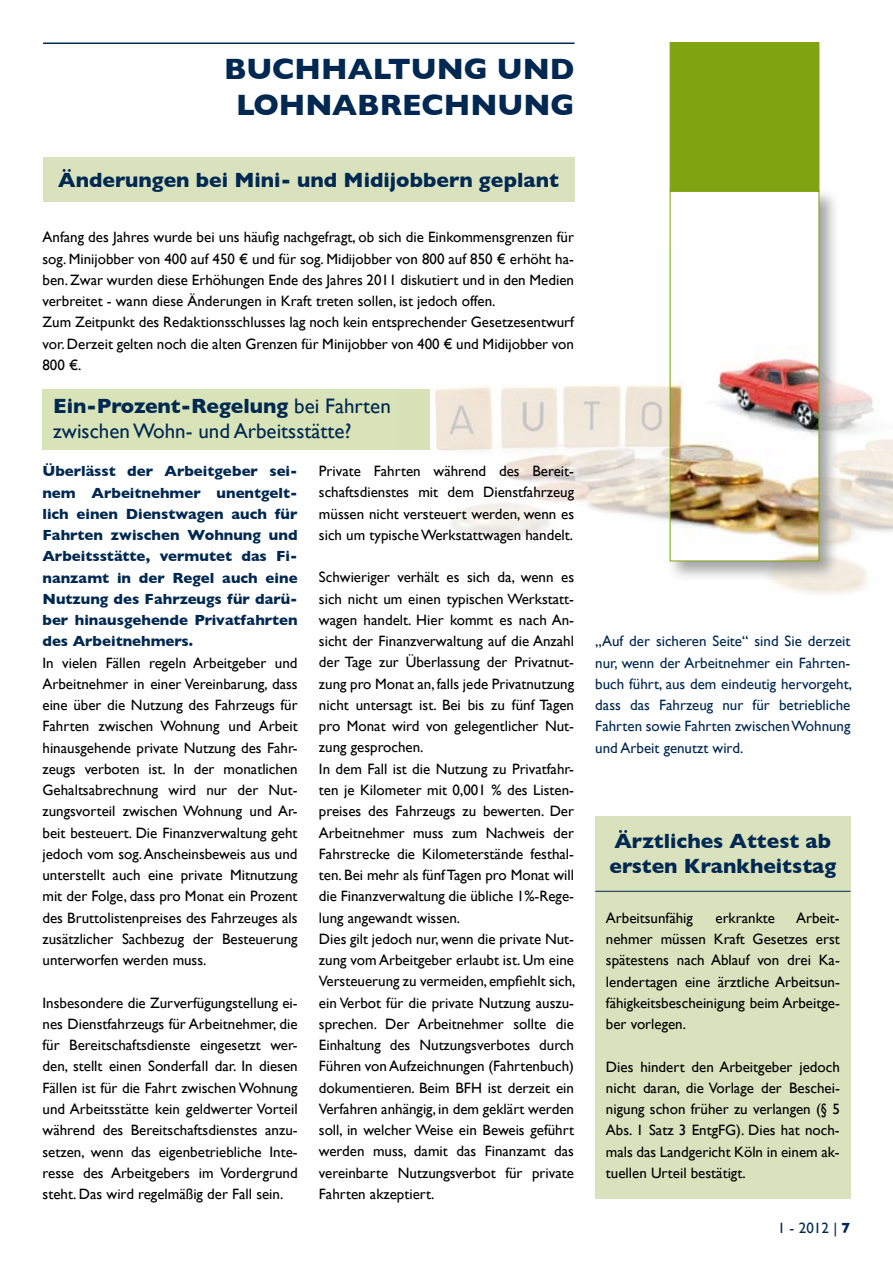
<style>
.page{position:relative;width:893px;height:1263px;background:#fff}
.page>*{position:absolute;margin:0;border:0;box-sizing:border-box;transform-origin:0 0}
.t1{font:700 30px/36px "Gill Sans";color:#002851;text-align:center}
.t2{font:700 21px/25.2px "Gill Sans";color:#002851}
.t3{font:21px/25.2px "Gill Sans";color:#002851}
.t4{font:15px/21.3px "Gill Sans";color:#000;text-align:justify}
.t5{font:700 15px/21.3px "Gill Sans";color:#002851;text-align:justify}
.t6{font:15px/21.3px "Gill Sans";color:#002851;text-align:justify}
.s1{font-weight:700}
</style>
<div class="page">
<hr style="left:43px;top:43px;width:532px;height:1px;background:#002851">
<img style="left:395px;top:384px;width:498px;height:210px">
<div style="left:667px;top:187px;width:172px;height:394px;background:#87888a;opacity:.75"></div>
<div style="left:670px;top:191px;width:149px;height:370px;background:#fff"></div>
<img style="left:672px;top:358px;width:145px;height:201px">
<div style="left:670px;top:42px;width:149px;height:150px;background:#80a312"></div>
<div style="left:43px;top:158px;width:531px;height:44px;background:#d9e2bd"></div>
<div style="left:43px;top:389px;width:387px;height:60px;background:#d9e3b8"></div>
<div style="left:595px;top:816px;width:255px;height:383px;background:#d9e2bd"></div>
<hr style="left:595px;top:891px;width:255px;height:1px;background:#002851">
<h1 class="t1" style="left:224px;top:51px;width:352px">BUCHHALTUNG UND<br>LOHNABRECHNUNG</h1>
<h2 class="t2" style="left:58px;top:167px;width:502px">Änderungen bei Mini- und Midijobbern geplant</h2>
<p class="t4" style="left:42px;top:227px;width:533px;text-align:left">Anfang des Jahres wurde bei uns häufig nachgefragt, ob sich die Einkommensgrenzen für sog. Minijobber von 400 auf 450 € und für sog. Midijobber von 800 auf 850 € erhöht ha&shy;ben.Zwar wurden diese Erhöhungen Ende des Jahres 2011 diskutiert und in den Medien verbreitet - wann diese Änderungen in Kraft treten sollen, ist jedoch offen.<br>Zum Zeitpunkt des Redaktionsschlusses lag noch kein entsprechender Gesetzesentwurf vor.Derzeit gelten noch die alten Grenzen für Minijobber von 400 € und Midijobber von 800 €.</p>
<h2 class="t3" style="left:53px;top:393px;width:339px"><span class="s1">Ein-Prozent-Regelung</span> bei Fahrten zwischenWohn- und Arbeitsstätte?</h2>
<p class="t5" style="left:42px;top:460px;width:257px">Überlässt der Arbeitgeber sei&shy;nem Arbeitnehmer unentgelt&shy;lich einen Dienstwagen auch für Fahrten zwischen Wohnung und Arbeitsstätte, vermutet das Fi&shy;nanzamt in der Regel auch eine Nutzung des Fahrzeugs für darü&shy;ber hinausgehende Privatfahrten des Arbeitnehmers.</p>
<p class="t4" style="left:42px;top:652px;width:257px">In vielen Fällen regeln Arbeitgeber und Arbeitnehmer in einer Vereinbarung, dass eine über die Nutzung des Fahrzeugs für Fahrten zwischen Wohnung und Arbeit hinausgehende private Nutzung des Fahr&shy;zeugs verboten ist. In der monatlichen Gehaltsabrechnung wird nur der Nut&shy;zungsvorteil zwischen Wohnung und Ar&shy;beit besteuert. Die Finanzverwaltung geht jedoch vom sog.Anscheinsbeweis aus und unterstellt auch eine private Mitnutzung mit der Folge, dass pro Monat ein Prozent des Bruttolistenpreises des Fahrzeuges als zusätzlicher Sachbezug der Besteuerung unterworfen werden muss.</p>
<p class="t4" style="left:43px;top:992px;width:257px">Insbesondere die Zurverfügungstellung ei&shy;nes Dienstfahrzeugs für Arbeitnehmer, die für Bereitschaftsdienste eingesetzt wer&shy;den, stellt einen Sonderfall dar. In diesen Fällen ist für die Fahrt zwischen Wohnung und Arbeitsstätte kein geldwerter Vorteil während des Bereitschaftsdienstes anzu&shy;setzen, wenn das eigenbetriebliche Inte&shy;resse des Arbeitgebers im Vordergrund steht. Das wird regelmäßig der Fall sein.</p>
<p class="t4" style="left:319px;top:460px;width:257px">Private Fahrten während des Bereit&shy;schaftsdienstes mit dem Dienstfahrzeug müssen nicht versteuert werden, wenn es sich um typischeWerkstattwagen handelt.</p>
<p class="t4" style="left:319px;top:566px;width:258px;text-align:left">Schwieriger verhält es sich da, wenn es sich nicht um einen typischen Werkstatt&shy;wagen handelt. Hier kommt es nach An&shy;sicht der Finanzverwaltung auf die Anzahl der Tage zur Überlassung der Privatnut&shy;zung pro Monat an, falls jede Privatnutzung nicht untersagt ist. Bei bis zu fünf Tagen pro Monat wird von gelegentlicher Nut&shy;zung gesprochen.<br>In dem Fall ist die Nutzung zu Privatfahr&shy;ten je Kilometer mit 0,001 % des Listen&shy;preises des Fahrzeugs zu bewerten. Der Arbeitnehmer muss zum Nachweis der Fahrstrecke die Kilometerstände festhal&shy;ten. Bei mehr als fünfTagen pro Monat will die Finanzverwaltung die übliche 1%-Rege&shy;lung angewandt wissen.<br>Dies gilt jedoch nur, wenn die private Nut&shy;zung vom Arbeitgeber erlaubt ist. Um eine Versteuerung zu vermeiden, empfiehlt sich, ein Verbot für die private Nutzung auszu&shy;sprechen. Der Arbeitnehmer sollte die Einhaltung des Nutzungsverbotes durch Führen vonAufzeichnungen (Fahrtenbuch) dokumentieren. Beim BFH ist derzeit ein Verfahren anhängig, in dem geklärt werden soll, in welcher Weise ein Beweis geführt werden muss, damit das Finanzamt das vereinbarte Nutzungsverbot für private Fahrten akzeptiert.</p>
<p class="t6" style="left:595px;top:630px;width:258px">„Auf der sicheren Seite“ sind Sie derzeit nur, wenn der Arbeitnehmer ein Fahrten&shy;buch führt, aus dem eindeutig hervorgeht, dass das Fahrzeug nur für betriebliche Fahrten sowie Fahrten zwischenWohnung und Arbeit genutzt wird.</p>
<h2 class="t2" style="left:609px;top:828px;width:228px">Ärztliches Attest ab ersten Krankheitstag</h2>
<p class="t4" style="left:606px;top:907px;width:89px">Arbeitsunfähig</p>
<p class="t4" style="left:715px;top:907px;width:61px">erkrankte</p>
<p class="t4" style="left:606px;top:907px;width:235px;text-indent:190px">Arbeit&shy;nehmer müssen Kraft Gesetzes erst spätestens nach Ablauf von drei Ka&shy;lendertagen eine ärztliche Arbeitsun&shy;fähigkeitsbescheinigung beim Arbeitge&shy;ber vorlegen.</p>
<p class="t4" style="left:606px;top:1056px;width:235px">Dies hindert den Arbeitgeber jedoch nicht daran, die Vorlage der Beschei&shy;nigung schon früher zu verlangen (§ 5<br>Abs. 1 Satz 3 EntgFG). Dies hat noch&shy;mals das Landgericht Köln in einem ak&shy;tuellen Urteil bestätigt.</p>
<p class="t6" style="left:778px;top:1217px;width:74px">1-2012|<span class="s1">7</span></p>
</div>
